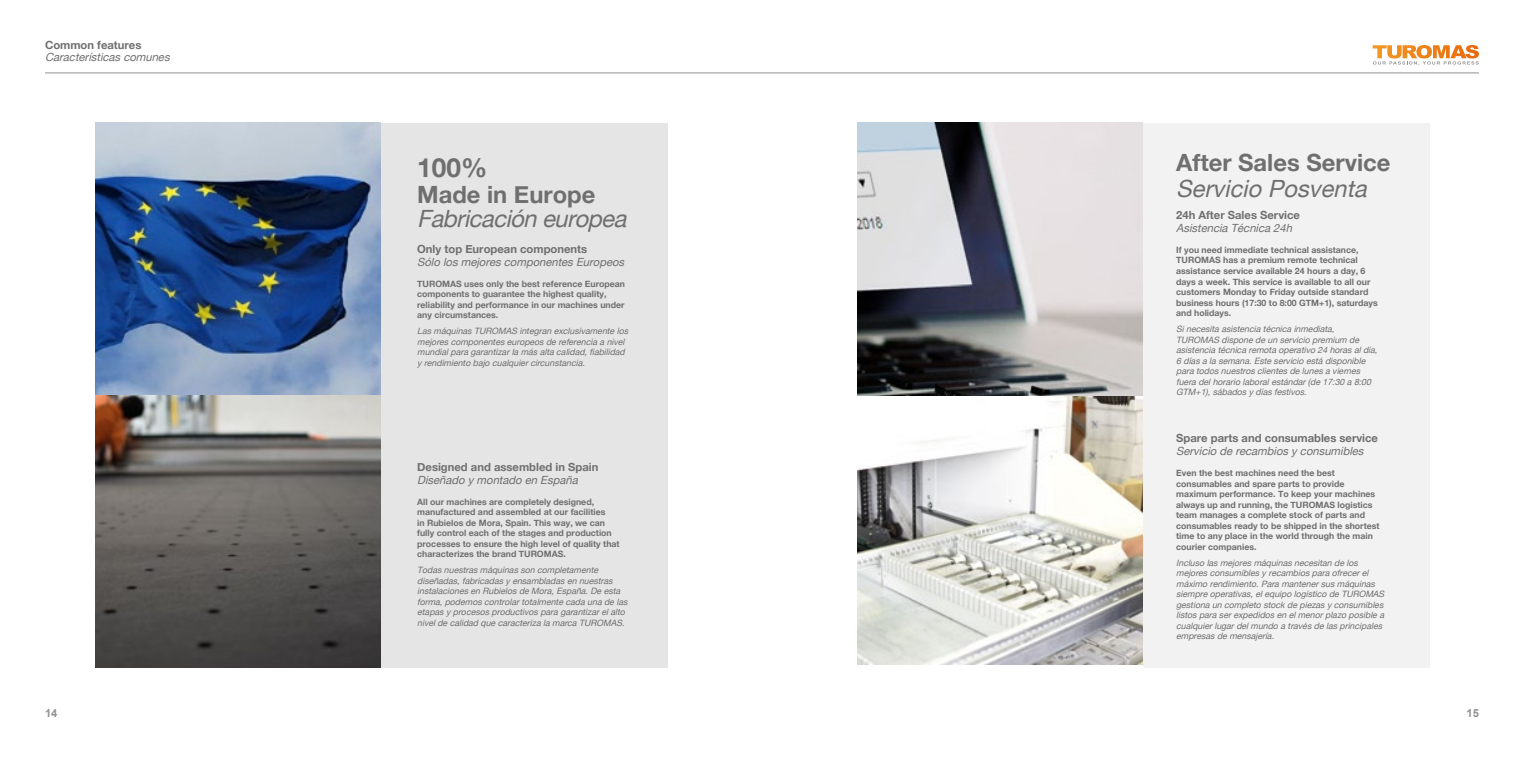
<style>
.page{position:relative;width:1524px;height:762px;background:#fff}
.page>*{position:absolute;margin:0;border:0;box-sizing:border-box;transform-origin:0 0}
.t1{font:700 26.25px "Helvetica Neue";color:#706f6f}
.t2{font:italic 23.75px "Helvetica Neue";color:#706f6f}
.t3{font:700 23.75px "Helvetica Neue";color:#706f6f}
.t4{font:italic 11.25px "Helvetica Neue";color:#706f6f}
.t5{font:700 11.25px "Helvetica Neue";color:#706f6f}
.t6{font:700 11.25px "Arial";color:#929292}
.t7{font:italic 8.75px/10.5px "Helvetica Neue";color:#706f6f}
.t8{font:700 8.75px/10.5px "Helvetica Neue";color:#706f6f}
</style>
<div class="page">
<img style="left:857px;top:123px;width:286px;height:542px">
<div style="left:1143px;top:123px;width:286px;height:544px;background:#f2f2f2"></div>
<img style="left:96px;top:123px;width:285px;height:544px">
<div style="left:381px;top:123px;width:286px;height:544px;background:#e5e5e5"></div>
<hr style="left:45px;top:73px;width:1434px;height:1px;background:#929292">
<svg style="left:1372px;top:45px;width:107px;height:20px"></svg>
<p class="t5" style="left:45px;top:38px;width:98px">Common features</p>
<p class="t4" style="left:45px;top:51px;width:129px">Características comunes</p>
<h2 class="t3" style="left:1176px;top:148px;width:216px">After Sales Service</h2>
<h2 class="t2" style="left:1176px;top:175px;width:198px">Servicio Posventa</h2>
<h1 class="t1" style="left:417px;top:151px;width:72px">100%</h1>
<h2 class="t3" style="left:417px;top:180px;width:180px">Made in Europe</h2>
<h2 class="t2" style="left:417px;top:204px;width:216px">Fabricación europea</h2>
<p class="t5" style="left:1176px;top:208px;width:125px">24h After Sales Service</p>
<p class="t4" style="left:1176px;top:221px;width:120px">Asistencia Técnica 24h</p>
<p class="t8" style="left:1176px;top:244px;width:203px">If you need immediate technical assistance, TUROMAS has a premium remote technical assistance service available 24 hours a day, 6 days a week. This service is available to all our customers Monday to Friday outside standard business hours (17:30 to 8:00 GTM+1), saturdays and holidays.</p>
<p class="t7" style="left:1176px;top:323px;width:205px">Sinecesita asistencia técnica inmediata, TUROMAS dispone de un servicio premium de asistencia técnica remota operativo 24 horas aldía, 6 días a la semana.Este servicio está disponible para todos nuestros clientes de lunes a viernes fuera delhorario laboralestándar(de 17:30 a 8:00<br>GTM+1),sábados y días festivos.</p>
<p class="t5" style="left:417px;top:242px;width:171px">Only top European components</p>
<p class="t4" style="left:417px;top:255px;width:211px">Sólo los mejores componentes Europeos</p>
<p class="t8" style="left:417px;top:278px;width:209px">TUROMAS uses only the best reference European components to guarantee the highest quality, reliability and performance in our machines under any circumstances.</p>
<p class="t7" style="left:417px;top:326px;width:215px">Las máquinas TUROMAS integran exclusivamente los mejores componentes europeos de referencia a nivel mundialpara garantizarla más alta calidad,fiabilidad y rendimiento bajo cualquiercircunstancia.</p>
<p class="t5" style="left:417px;top:460px;width:183px">Designed and assembled in Spain</p>
<p class="t4" style="left:417px;top:473px;width:165px">Diseñado y montado en España</p>
<p class="t8" style="left:417px;top:496px;width:204px">All our machines are completely designed, manufactured and assembled at our facilities<br>in Rubielos de Mora, Spain. This way, we can fully control each of the stages and production processes to ensure the high level of quality that characterizes the brand TUROMAS.</p>
<p class="t7" style="left:417px;top:565px;width:214px">Todas nuestras máquinas son completamente diseñadas,fabricadas y ensambladas en nuestras instalaciones en Rubielos de Mora,España.De esta forma,podemos controlartotalmente cada una de las etapas y procesos productivos para garantizarelalto nivelde calidad que caracteriza la marca TUROMAS.</p>
<p class="t5" style="left:1176px;top:431px;width:203px">Spare parts and consumables service</p>
<p class="t4" style="left:1176px;top:444px;width:192px">Servicio de recambios y consumibles</p>
<p class="t8" style="left:1176px;top:468px;width:205px">Even the best machines need the best consumables and spare parts to provide maximum performance. To keep your machines always up and running, the TUROMAS logistics team manages a complete stock of parts and consumables ready to be shipped in the shortest time to any place in the world through the main courier companies.</p>
<p class="t7" style="left:1176px;top:557px;width:212px">Incluso las mejores máquinas necesitan de los mejores consumibles y recambios para ofrecerel máximo rendimiento.Para mantenersus máquinas siempre operativas,elequipo logístico de TUROMAS gestiona un completo stock de piezas y consumibles listos para serexpedidos en elmenorplazo posible a cualquierlugardelmundo a través de las principales empresas de mensajería.</p>
<p class="t6" style="left:45px;top:705px;width:14px">14</p>
<p class="t6" style="left:1466px;top:705px;width:14px">15</p>
</div>
